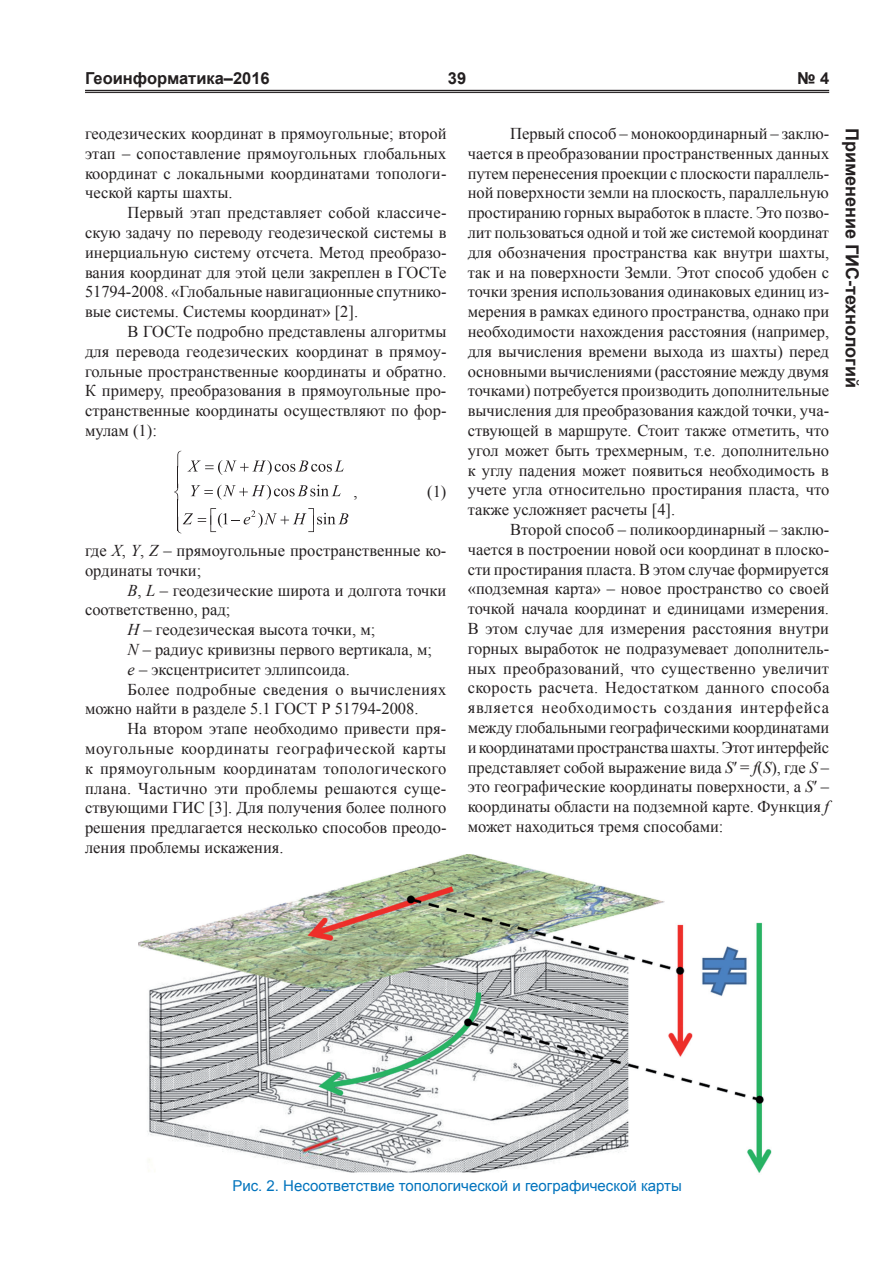
<style>
.page{position:relative;width:893px;height:1263px;background:#fff}
.page>*{position:absolute;margin:0;border:0;box-sizing:border-box;transform-origin:0 0}
.t1{font:700 18px "Arial";color:#231f20}
.t2{font:16.5px/19.8px "Times New Roman";color:#231f20;text-align:justify}
.t3{font:16.5px "Times New Roman";letter-spacing:.02em;color:#231f20}
.t4{font:16.5px "Times New Roman";letter-spacing:.025em;color:#231f20}
.t5{font:16.5px "Times New Roman";letter-spacing:.035em;color:#231f20}
.t6{font:700 16.5px "Arial";color:#231f20}
.t7{font:15px "Arial";color:#0073bd}
.s1{font-style:italic}
</style>
<div class="page">
<hr style="left:85px;top:90px;width:744px;height:1px;background:#231f20">
<hr style="left:85px;top:92px;width:744px;height:1px;background:#231f20">
<svg style="left:174px;top:451px;width:174px;height:82px"></svg>
<img style="left:138px;top:855px;width:634px;height:318px">
<p class="t6" style="left:85px;top:68px;width:186px">Геоинформатика–2016</p>
<p class="t6" style="left:448px;top:68px;width:20px">39</p>
<p class="t6" style="left:797px;top:68px;width:34px">№ 4</p>
<p class="t2" style="left:85px;top:123px;width:363px">геодезических координат в прямоугольные; второй этап – сопоставление прямоугольных глобальных координат с локальными координатами топологи&shy;ческой карты шахты.</p>
<p class="t2" style="left:85px;top:203px;width:363px;text-indent:43px">Первый этап представляет собой классиче&shy;скую задачу по переводу геодезической системы в инерциальную систему отсчета. Метод преобразо&shy;вания координат для этой цели закреплен в ГОСТе 51794-2008. «Глобальные навигационные спутнико&shy;вые системы. Системы координат» [2].</p>
<p class="t2" style="left:85px;top:321px;width:363px;text-indent:43px">В ГОСТе подробно представлены алгоритмы для перевода геодезических координат в прямоу&shy;гольные пространственные координаты и обратно.<br>К примеру, преобразования в прямоугольные про&shy;странственные координаты осуществляют по фор&shy;мулам (1):</p>
<p class="t2" style="left:353px;top:481px;width:6px">,</p>
<p class="t2" style="left:427px;top:481px;width:21px">(1)</p>
<p class="t2" style="left:85px;top:540px;width:363px">где <span class="s1">X</span>, <span class="s1">Y</span>, <span class="s1">Z</span> – прямоугольные пространственные ко&shy;ординаты точки;</p>
<p class="t2" style="left:128px;top:580px;width:320px"><span class="s1">B</span>, <span class="s1">L</span> – геодезические широта и долгота точки</p>
<p class="t2" style="left:85px;top:600px;width:147px">соответственно, рад;</p>
<p class="t2" style="left:128px;top:619px;width:249px"><span class="s1">H</span> – геодезическая высота точки, м;</p>
<p class="t2" style="left:128px;top:639px;width:306px"><span class="s1">N</span> – радиус кривизны первого вертикала, м;</p>
<p class="t2" style="left:128px;top:659px;width:224px"><span class="s1">e</span> – эксцентриситет эллипсоида.</p>
<p class="t3" style="left:128px;top:678px;width:320px">Более подробные сведения о вычислениях</p>
<p class="t2" style="left:85px;top:699px;width:335px">можно найти в разделе 5.1 ГОСТ Р 51794-2008.</p>
<p class="t2" style="left:128px;top:718px;width:320px">На втором этапе необходимо привести пря-</p>
<p class="t5" style="left:85px;top:737px;width:363px">моугольные координаты географической карты</p>
<p class="t4" style="left:85px;top:757px;width:363px">к прямоугольным координатам топологического</p>
<p class="t3" style="left:85px;top:777px;width:363px">плана. Частично эти проблемы решаются суще-</p>
<p class="t2" style="left:85px;top:798px;width:363px">ствующими ГИС [3]. Для получения более полного</p>
<p class="t2" style="left:85px;top:817px;width:363px">решения предлагается несколько способов преодо-</p>
<p class="t2" style="left:85px;top:837px;width:200px">ления проблемы искажения.</p>
<p class="t2" style="left:468px;top:123px;width:363px;text-indent:43px">Первый способ – монокоординарный – заклю&shy;чается в преобразовании пространственных данных путем перенесения проекции с плоскости параллель&shy;ной поверхности земли на плоскость, параллельную простиранию горных выработок в пласте. Это позво&shy;лит пользоваться одной и той же системой координат для обозначения пространства как внутри шахты, так и на поверхности Земли. Этот способ удобен с точки зрения использования одинаковых единиц из&shy;мерения в рамках единого пространства, однако при необходимости нахождения расстояния (например, для вычисления времени выхода из шахты) перед основными вычислениями (расстояние между двумя точками) потребуется производить дополнительные вычисления для преобразования каждой точки, уча&shy;ствующей в маршруте. Стоит также отметить, что угол может быть трехмерным, т.е. дополнительно к углу падения может появиться необходимость в учете угла относительно простирания пласта, что также усложняет расчеты [4].</p>
<p class="t2" style="left:468px;top:519px;width:363px;text-indent:43px">Второй способ – поликоординарный – заклю&shy;чается в построении новой оси координат в плоско&shy;сти простирания пласта. В этом случае формируется «подземная карта» – новое пространство со своей точкой начала координат и единицами измерения.<br>В этом случае для измерения расстояния внутри горных выработок не подразумевает дополнитель&shy;ных преобразований, что существенно увеличит скорость расчета. Недостатком данного способа является необходимость создания интерфейса между глобальными географическими координатами и координатами пространства шахты. Этот интерфейс представляет собой выражение вида <span class="s1">S</span>′ = <span class="s1">f</span>(<span class="s1">S</span>), где <span class="s1">S</span> – это географические координаты поверхности, а <span class="s1">S</span>′ – координаты области на подземной карте. Функция <span class="s1">f </span>может находиться тремя способами:</p>
<p class="t1" style="left:864px;top:128px;width:262px;rotate:90deg">Применение ГИС-технологий</p>
<p class="t7" style="left:232px;top:1176px;width:451px">Рис. 2. Несоответствие топологической и географической карты</p>
</div>
